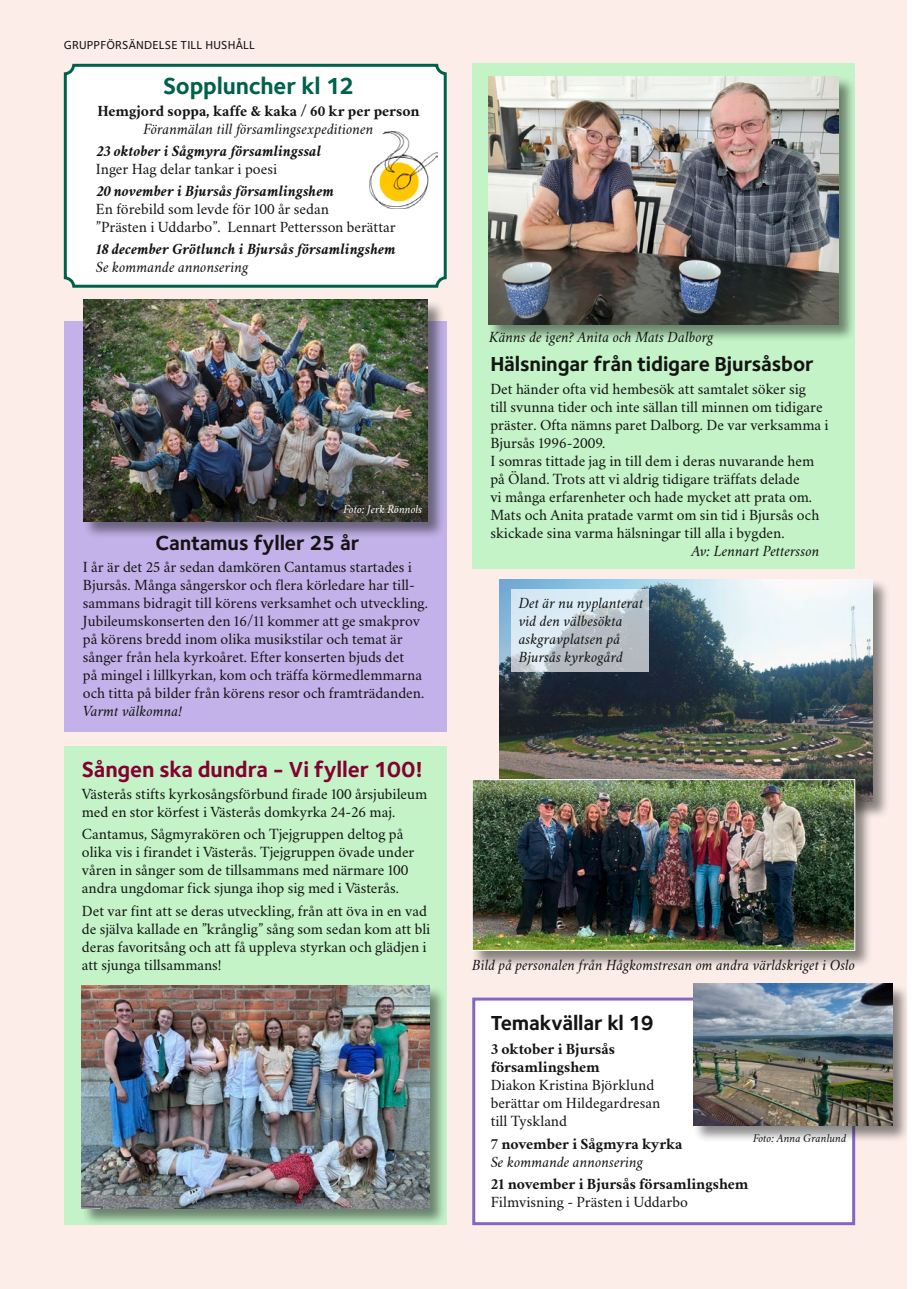
<style>
.page{position:relative;width:919px;height:1289px;background:#fff}
.page>*{position:absolute;margin:0;border:0;box-sizing:border-box;transform-origin:0 0}
.t1{font:700 24px "Foundry Sterling OT3";letter-spacing:-.01em;color:#00614b}
.t2{font:700 22.5px "Foundry Sterling OT3";letter-spacing:-.005em;color:#840031}
.t3{font:700 21px "Foundry Sterling OT3";letter-spacing:-.005em;color:#131413}
.t4{font:15.75px/18px "Crimson Svk 2.0";color:#131413}
.t5{font:italic 15.75px/18px "Crimson Svk 2.0";color:#131413}
.t6{font:700 15.75px/18px "Crimson Svk 2.0";color:#131413}
.t7{font:italic 700 15.75px "Crimson Svk 2.0";color:#131413}
.t8{font:500 12px "Foundry Sterling OT3";letter-spacing:.015em;color:#131413}
.t9{font:italic 12px "Crimson Svk 2.0";color:#131413}
.t10{font:italic 12px "Crimson Svk 2.0";color:#fff}
</style>
<div class="page">
<div style="left:0;top:0;width:906px;height:1288px;background:#fcede9"></div>
<div style="left:64px;top:321px;width:382px;height:410px;background:#c2b2e9"></div>
<div style="left:83px;top:299px;width:362px;height:240px;background:#131413;opacity:.5"></div>
<img style="left:83px;top:300px;width:344px;height:221px">
<div style="left:498px;top:579px;width:391px;height:240px;background:#131413;opacity:.5"></div>
<img style="left:499px;top:579px;width:373px;height:199px">
<div style="left:64px;top:746px;width:382px;height:479px;background:#c3f3c7"></div>
<div style="left:472px;top:64px;width:383px;height:505px;background:#c3f3c7"></div>
<div style="left:487px;top:76px;width:369px;height:266px;background:#131413;opacity:.5"></div>
<img style="left:488px;top:77px;width:350px;height:247px">
<div style="left:471px;top:778px;width:401px;height:190px;background:#131413;opacity:.5"></div>
<img style="left:474px;top:781px;width:379px;height:167px">
<div style="left:472px;top:779px;width:383px;height:171px;border:1px solid #fff"></div>
<div style="left:65px;top:65px;width:380px;height:221px;background:#fff;border-radius:8px"></div>
<div style="left:64px;top:64px;width:382px;height:224px;border:3px solid #00614b;border-radius:8px"></div>
<img style="left:369px;top:132px;width:68px;height:77px">
<div style="left:472px;top:997px;width:383px;height:228px;background:#fff;border:3px solid #8368c2"></div>
<div style="left:693px;top:983px;width:216px;height:159px;background:#131413;opacity:.5"></div>
<img style="left:693px;top:983px;width:198px;height:142px">
<div style="left:81px;top:985px;width:365px;height:241px;background:#131413;opacity:.5"></div>
<img style="left:82px;top:985px;width:347px;height:223px">
<svg style="left:511px;top:589px;width:137px;height:83px;background:#c7d2d9"></svg>
<p class="t8" style="left:64px;top:35px;width:193px">GRUPPFÖRSÄNDELSE TILL HUSHÅLL</p>
<h1 class="t1" style="left:163px;top:67px;width:192px">Soppluncher kl 12</h1>
<p class="t6" style="left:97px;top:101px;width:324px">Hemgjord soppa, kaffe &amp; kaka / 60 kr per person</p>
<p class="t5" style="left:144px;top:119px;width:231px">Föranmälan till församlingsexpeditionen</p>
<p class="t7" style="left:96px;top:140px;width:227px">23 oktober i Sågmyra församlingssal</p>
<p class="t4" style="left:96px;top:159px;width:183px">Inger Hag delar tankar i poesi</p>
<p class="t7" style="left:96px;top:180px;width:240px">20 november i Bjursås församlingshem</p>
<p class="t4" style="left:96px;top:199px;width:301px">En förebild som levde för 100 år sedan<br>”Prästen i Uddarbo”. Lennart Pettersson berättar</p>
<p class="t7" style="left:96px;top:239px;width:301px">18 december Grötlunch i Bjursås församlingshem</p>
<p class="t5" style="left:96px;top:258px;width:154px">Se kommande annonsering</p>
<p class="t10" style="left:343px;top:501px;width:80px">Foto: Jerk Rönnols</p>
<h3 class="t3" style="left:155px;top:526px;width:205px">Cantamus fyller 25 år</h3>
<p class="t4" style="left:83px;top:557px;width:346px">I år är det 25 år sedan damkören Cantamus startades i Bjursås. Många sångerskor och flera körledare har till&shy;sammans bidragit till körens verksamhet och utveckling.<br>Jubileumskonserten den 16/11 kommer att ge smakprov på körens bredd inom olika musikstilar och temat är sånger från hela kyrkoåret. Efter konserten bjuds det<br>på mingel i lillkyrkan, kom och träffa körmedlemmarna och titta på bilder från körens resor och framträdanden.</p>
<p class="t5" style="left:83px;top:702px;width:101px">Varmt välkomna!</p>
<h2 class="t2" style="left:82px;top:751px;width:343px">Sången ska dundra - Vi fyller 100!</h2>
<p class="t4" style="left:82px;top:784px;width:347px">Västerås stifts kyrkosångsförbund firade 100 årsjubileum med en stor körfest i Västerås domkyrka 24-26 maj.</p>
<p class="t4" style="left:82px;top:824px;width:334px">Cantamus, Sågmyrakören och Tjejgruppen deltog på olika vis i firandet i Västerås. Tjejgruppen övade under våren in sånger som de tillsammans med närmare 100 andra ungdomar fick sjunga ihop sig med i Västerås.</p>
<p class="t4" style="left:82px;top:900px;width:350px">Det var fint att se deras utveckling, från att öva in en vad de själva kallade en ”krånglig” sång som sedan kom att bli deras favoritsång och att få uppleva styrkan och glädjen i att sjunga tillsammans!</p>
<p class="t5" style="left:489px;top:328px;width:226px">Känns de igen? Anita och Mats Dalborg</p>
<h3 class="t3" style="left:490px;top:347px;width:325px">Hälsningar från tidigare Bjursåsbor</h3>
<p class="t4" style="left:490px;top:378px;width:340px">Det händer ofta vid hembesök att samtalet söker sig<br>till svunna tider och inte sällan till minnen om tidigare präster. Ofta nämns paret Dalborg. De var verksamma i Bjursås 1996-2009.<br>I somras tittade jag in till dem i deras nuvarande hem på Öland. Trots att vi aldrig tidigare träffats delade<br>vi många erfarenheter och hade mycket att prata om.<br>Mats och Anita pratade varmt om sin tid i Bjursås och skickade sina varma hälsningar till alla i bygden.</p>
<p class="t5" style="left:691px;top:541px;width:129px">Av: Lennart Pettersson</p>
<p class="t5" style="left:518px;top:593px;width:126px">Det är nu nyplanterat vid den välbesökta askgravplatsen på<br>Bjursås kyrkogård</p>
<p class="t5" style="left:472px;top:955px;width:384px">Bild på personalen från Hågkomstresan om andra världskriget i Oslo</p>
<h3 class="t3" style="left:490px;top:1006px;width:165px">Temakvällar kl 19</h3>
<p class="t6" style="left:490px;top:1040px;width:126px">3 oktober i Bjursås församlingshem</p>
<p class="t4" style="left:490px;top:1075px;width:171px">Diakon Kristina Björklund berättar om Hildegardresan till Tyskland</p>
<p class="t6" style="left:490px;top:1134px;width:193px">7 november i Sågmyra kyrka</p>
<p class="t5" style="left:490px;top:1152px;width:154px">Se kommande annonsering</p>
<p class="t6" style="left:490px;top:1174px;width:259px">21 november i Bjursås församlingshem</p>
<p class="t4" style="left:490px;top:1191px;width:199px">Filmvisning - Prästen i Uddarbo</p>
<p class="t9" style="left:753px;top:1131px;width:95px">Foto: Anna Granlund</p>
</div>
